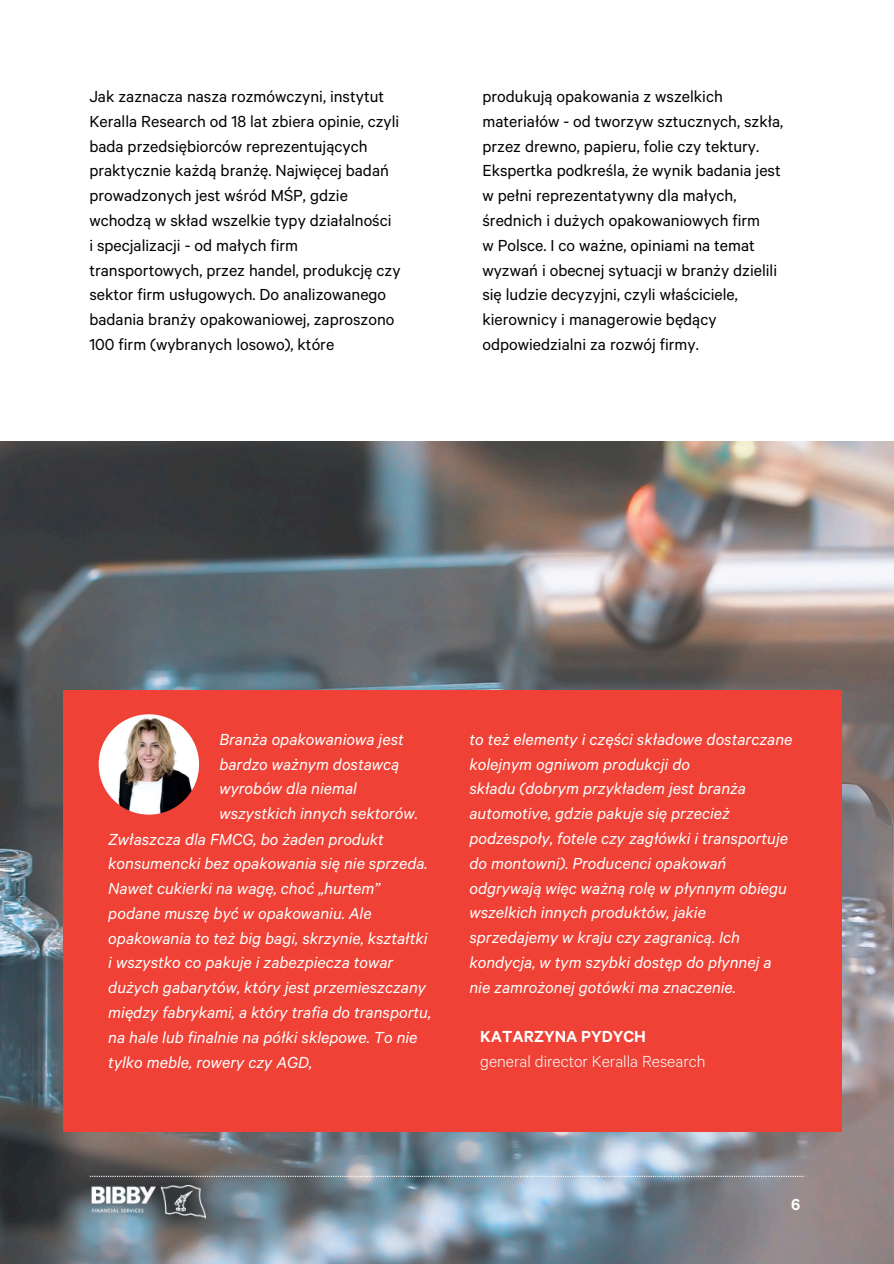
<style>
.page{position:relative;width:894px;height:1264px;background:#fff}
.page>*{position:absolute;margin:0;border:0;box-sizing:border-box;transform-origin:0 0}
.t1{font:italic 18px/24.8px "Calibre";color:#fff}
.t2{font:18px/24.8px "Calibre";color:#000}
.t3{font:300 18px "Calibre";color:#fff}
.t4{font:600 18px "Calibre";color:#fff}
</style>
<div class="page">
<img style="left:0;top:441px;width:893px;height:821px">
<svg style="left:90px;top:1175px;width:714px;height:1px"></svg>
<div style="left:63px;top:690px;width:778px;height:441px;background:#ef4135"></div>
<img style="left:99px;top:714px;width:100px;height:100px;border-radius:50%">
<img style="left:92px;top:1185px;width:113px;height:32px">
<h1 class="t2" style="left:89px;top:87px;width:312px">Jak zaznacza nasza rozmówczyni, instytut Keralla Research od 18 lat zbiera opinie, czyli bada przedsiębiorców reprezentujących praktycznie każdą branżę. Najwięcej badań prowadzonych jest wśród MŚP, gdzie wchodzą w skład wszelkie typy działalności<br>i specjalizacji - od małych firm transportowych, przez handel, produkcję czy sektor firm usługowych. Do analizowanego badania branży opakowaniowej, zaproszono 100 firm (wybranych losowo), które</h1>
<h1 class="t2" style="left:482px;top:87px;width:302px">produkują opakowania z wszelkich materiałów - od tworzyw sztucznych, szkła, przez drewno, papieru, folie czy tektury.<br>Ekspertka podkreśla, że wynik badania jest w pełni reprezentatywny dla małych, średnich i dużych opakowaniowych firm<br>w Polsce. I co ważne, opiniami na temat wyzwań i obecnej sytuacji w branży dzielili się ludzie decyzyjni, czyli właściciele, kierownicy i managerowie będący odpowiedzialni za rozwój firmy.</h1>
<p class="t1" style="left:219px;top:730px;width:200px">Branża opakowaniowa jest bardzo ważnym dostawcą wyrobów dla niemal wszystkich innych sektorów.</p>
<p class="t1" style="left:469px;top:730px;width:324px">to też elementy i części składowe dostarczane kolejnym ogniwom produkcji do<br>składu (dobrym przykładem jest branża automotive, gdzie pakuje się przecież podzespoły, fotele czy zagłówki i transportuje do montowni). Producenci opakowań odgrywają więc ważną rolę w płynnym obiegu wszelkich innych produktów, jakie sprzedajemy w kraju czy zagranicą. Ich kondycja, w tym szybki dostęp do płynnej a nie zamrożonej gotówki ma znaczenie.</p>
<p class="t1" style="left:108px;top:829px;width:324px">Zwłaszcza dla FMCG, bo żaden produkt konsumencki bez opakowania się nie sprzeda.<br>Nawet cukierki na wagę, choć „hurtem” podane muszę być w opakowaniu. Ale opakowania to też big bagi, skrzynie, kształtki i wszystko co pakuje i zabezpiecza towar dużych gabarytów, który jest przemieszczany między fabrykami, a który trafia do transportu, na hale lub finalnie na półki sklepowe. To nie tylko meble, rowery czy AGD,</p>
<p class="t4" style="left:480px;top:1030px;width:167px">KATARZYNA PYDYCH</p>
<p class="t3" style="left:480px;top:1055px;width:227px">general director Keralla Research</p>
<h1 class="t4" style="left:791px;top:1197px;width:11px">6</h1>
</div>
